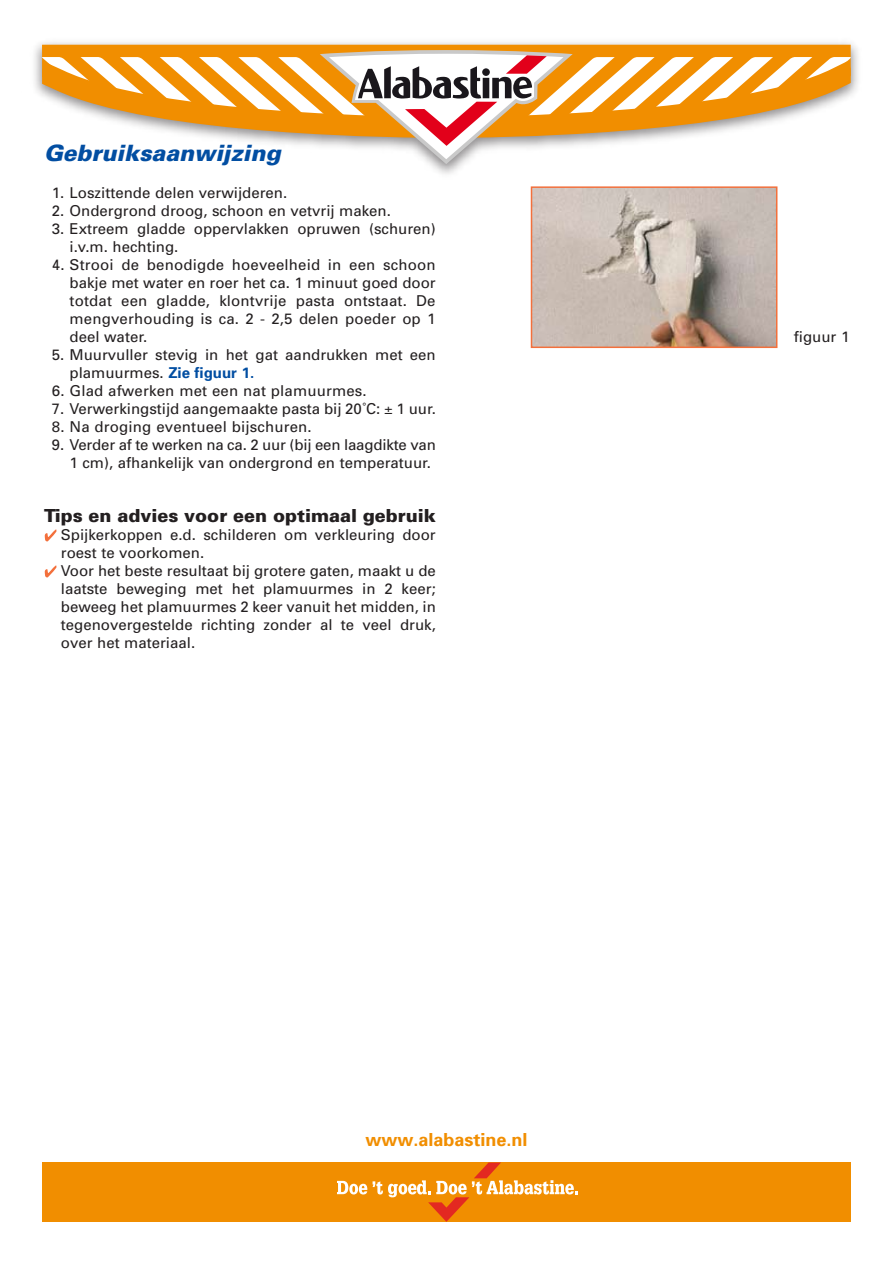
<style>
.page{position:relative;width:893px;height:1262px;background:#fff}
.page>*{position:absolute;margin:0;border:0;box-sizing:border-box;transform-origin:0 0}
.t1{font:italic 900 22.5px "Univers";color:#024ea2}
.t2{font:900 18px "Univers";color:#231f20}
.t3{font:700 18px "Univers";color:#f18e00}
.t4{font:15px/18px "Univers";color:#231f20}
.s1{font-weight:700;color:#024ea2}
</style>
<div class="page">
<img style="left:34px;top:42px;width:824px;height:162px">
<svg style="left:42px;top:43px;width:808px;height:7px;background:#efa439"></svg>
<svg style="left:42px;top:50px;width:808px;height:114px"></svg>
<div style="left:42px;top:1162px;width:808px;height:60px;background:#f18e00"></div>
<svg style="left:337px;top:1162px;width:240px;height:59px"></svg>
<div style="left:43px;top:180px;width:394px;height:951px;background:#fff"></div>
<svg style="left:45px;top:529px;width:11px;height:12px"></svg>
<svg style="left:45px;top:565px;width:11px;height:12px"></svg>
<img style="left:533px;top:189px;width:241px;height:156px">
<div style="left:530px;top:186px;width:247px;height:162px;border:2px solid #f3703c"></div>
<h1 class="t1" style="left:44px;top:139px;width:238px">Gebruiksaanwijzing</h1>
<p class="t4" style="left:52px;top:183px;width:237px">1. Loszittende delen verwijderen.</p>
<p class="t4" style="left:52px;top:201px;width:340px">2. Ondergrond droog, schoon en vetvrij maken.</p>
<p class="t4" style="left:70px;top:219px;width:368px;text-indent:-18px">3. Extreem gladde oppervlakken opruwen (schuren) i.v.m. hechting.</p>
<p class="t4" style="left:70px;top:255px;width:368px;text-align:justify;text-indent:-18px">4. Strooi de benodigde hoeveelheid in een schoon bakje met water en roer het ca. 1 minuut goed door totdat een gladde, klontvrije pasta ontstaat. De mengverhouding is ca. 2 - 2,5 delen poeder op 1 deel water.</p>
<p class="t4" style="left:70px;top:345px;width:368px;text-indent:-18px">5. Muurvuller stevig in het gat aandrukken met een plamuurmes. <span class="s1">Zie figuur 1.</span></p>
<p class="t4" style="left:52px;top:381px;width:316px">6. Glad afwerken met een nat plamuurmes.</p>
<p class="t4" style="left:52px;top:399px;width:385px">7. Verwerkingstijd aangemaakte pasta bij 20˚C: ± 1 uur.</p>
<p class="t4" style="left:52px;top:417px;width:261px">8. Na droging eventueel bijschuren.</p>
<p class="t4" style="left:69px;top:435px;width:368px;text-indent:-18px">9. Verder af te werken na ca. 2 uur (bij een laagdikte van<br>1 cm), afhankelijk van ondergrond en temperatuur.</p>
<p class="t2" style="left:44px;top:504px;width:393px">Tips en advies voor een optimaal gebruik</p>
<p class="t4" style="left:61px;top:525px;width:376px">Spijkerkoppen e.d. schilderen om verkleuring door roest te voorkomen.<br>Voor het beste resultaat bij grotere gaten, maakt u de laatste beweging met het plamuurmes in 2 keer; beweeg het plamuurmes 2 keer vanuit het midden, in tegenovergestelde richting zonder al te veel druk, over het materiaal.</p>
<p class="t3" style="left:365px;top:1128px;width:164px">www.alabastine.nl</p>
<p class="t4" style="left:793px;top:327px;width:57px">figuur 1</p>
</div>
